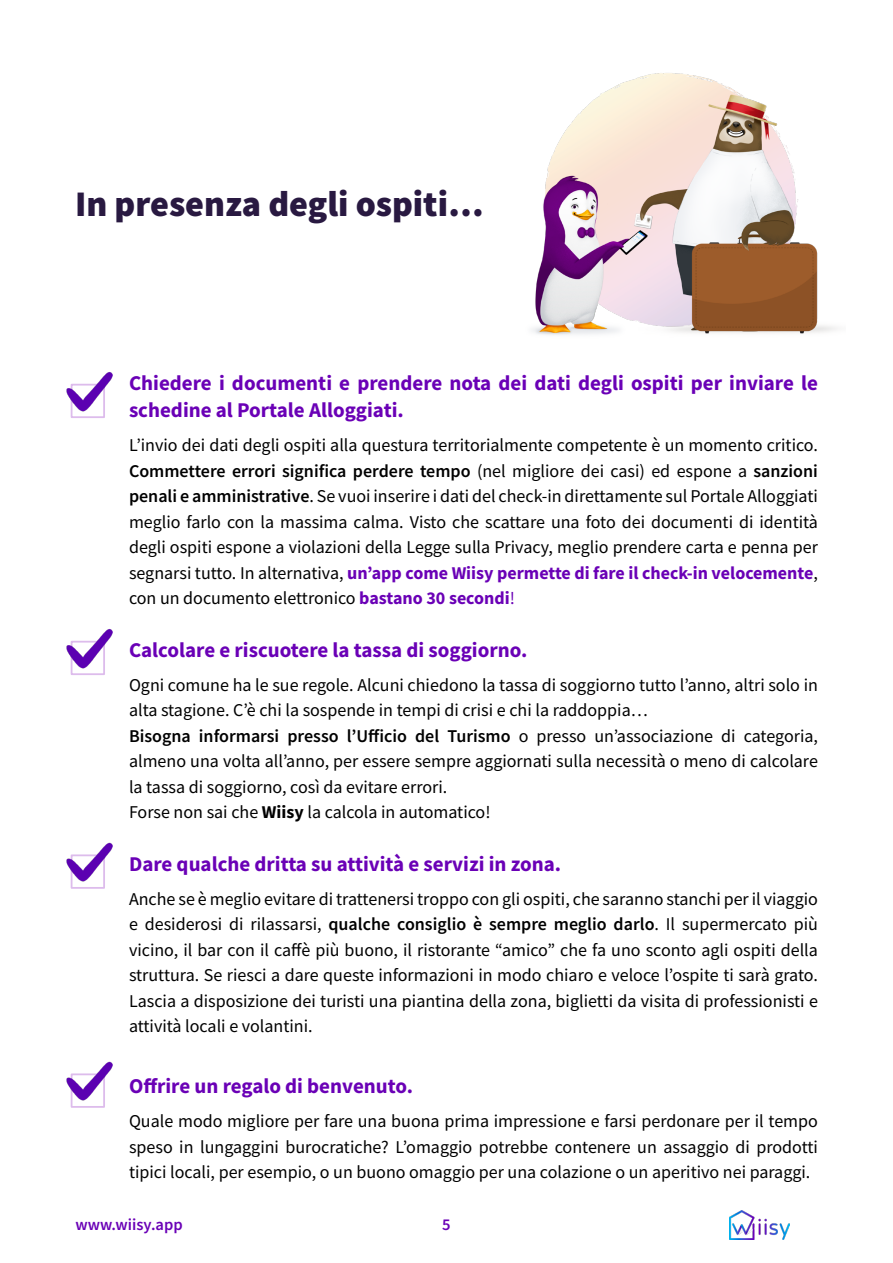
<style>
.page{position:relative;width:893px;height:1263px;background:#fff}
.page>*{position:absolute;margin:0;border:0;box-sizing:border-box;transform-origin:0 0}
.t1{font:900 36px "Source Sans Pro";color:#291941}
.t2{font:700 21px/27px "Source Sans Pro";color:#6a00b6}
.t3{font:18px/25.5px "Source Sans Pro";color:#000;text-align:justify}
.t4{font:600 16.5px "Source Sans Pro";color:#6a00b6}
.s1{font-weight:600}
.s2{font-weight:700;color:#6a00b6}
.s3{color:#6a00b6}
.s4{font-weight:700}
</style>
<div class="page">
<img style="left:730px;top:1211px;width:59px;height:28px">
<img style="left:532px;top:73px;width:305px;height:262px">
<div style="left:71px;top:641px;width:34px;height:34px;border:2px solid #ddbcec"></div>
<img style="left:66px;top:629px;width:47px;height:41px">
<div style="left:71px;top:854px;width:34px;height:35px;border:2px solid #ddbcec"></div>
<img style="left:66px;top:842px;width:47px;height:42px">
<div style="left:71px;top:1073px;width:34px;height:35px;border:2px solid #ddbcec"></div>
<img style="left:66px;top:1061px;width:47px;height:42px">
<div style="left:71px;top:384px;width:34px;height:34px;border:2px solid #ddbcec"></div>
<img style="left:66px;top:372px;width:47px;height:41px">
<h1 class="t1" style="left:75px;top:179px;width:410px">In presenza degli ospiti…</h1>
<p class="t2" style="left:129px;top:369px;width:690px">Chiedere i documenti e prendere nota dei dati degli ospiti per inviare le schedine al Portale Alloggiati.</p>
<p class="t3" style="left:129px;top:432px;width:690px">L’invio dei dati degli ospiti alla questura territorialmente competente è un momento critico.<br><span class="s1">Commettere errori significa perdere tempo</span> (nel migliore dei casi) ed espone a <span class="s1">sanzioni penali e amministrative</span>. Se vuoi inserire i dati del check-in direttamente sul Portale Alloggiati meglio farlo con la massima calma. Visto che scattare una foto dei documenti di identità degli ospiti espone a violazioni della Legge sulla Privacy, meglio prendere carta e penna per segnarsi tutto. In alternativa, <span class="s2">un’app come Wiisy permette di fare il check-in velocemente</span>, con un documento elettronico <span class="s2">bastano 30 secondi</span><span class="s3">!</span></p>
<p class="t2" style="left:129px;top:636px;width:400px">Calcolare e riscuotere la tassa di soggiorno.</p>
<p class="t3" style="left:129px;top:672px;width:690px;text-align:left">Ogni comune ha le sue regole. Alcuni chiedono la tassa di soggiorno tutto l’anno, altri solo in alta stagione. C’è chi la sospende in tempi di crisi e chi la raddoppia…<br><span class="s1">Bisogna informarsi presso l’Ufficio del Turismo</span> o presso un’associazione di categoria, almeno una volta all’anno, per essere sempre aggiornati sulla necessità o meno di calcolare la tassa di soggiorno, così da evitare errori.<br>Forse non sai che <span class="s4">Wiisy</span> la calcola in automatico!</p>
<p class="t2" style="left:129px;top:850px;width:434px">Dare qualche dritta su attività e servizi in zona.</p>
<p class="t3" style="left:129px;top:886px;width:690px">Anche se è meglio evitare di trattenersi troppo con gli ospiti, che saranno stanchi per il viaggio e desiderosi di rilassarsi, <span class="s1">qualche consiglio è sempre meglio darlo</span>. Il supermercato più vicino, il bar con il caffè più buono, il ristorante “amico” che fa uno sconto agli ospiti della struttura. Se riesci a dare queste informazioni in modo chiaro e veloce l’ospite ti sarà grato.<br>Lascia a disposizione dei turisti una piantina della zona, biglietti da visita di professionisti e attività locali e volantini.</p>
<p class="t2" style="left:129px;top:1072px;width:286px">Offrire un regalo di benvenuto.</p>
<p class="t3" style="left:129px;top:1108px;width:690px">Quale modo migliore per fare una buona prima impressione e farsi perdonare per il tempo speso in lungaggini burocratiche? L’omaggio potrebbe contenere un assaggio di prodotti tipici locali, per esempio, o un buono omaggio per una colazione o un aperitivo nei paraggi.</p>
<p class="t4" style="left:75px;top:1213px;width:109px">www.wiisy.app</p>
<p class="t4" style="left:442px;top:1213px;width:10px">5</p>
</div>
